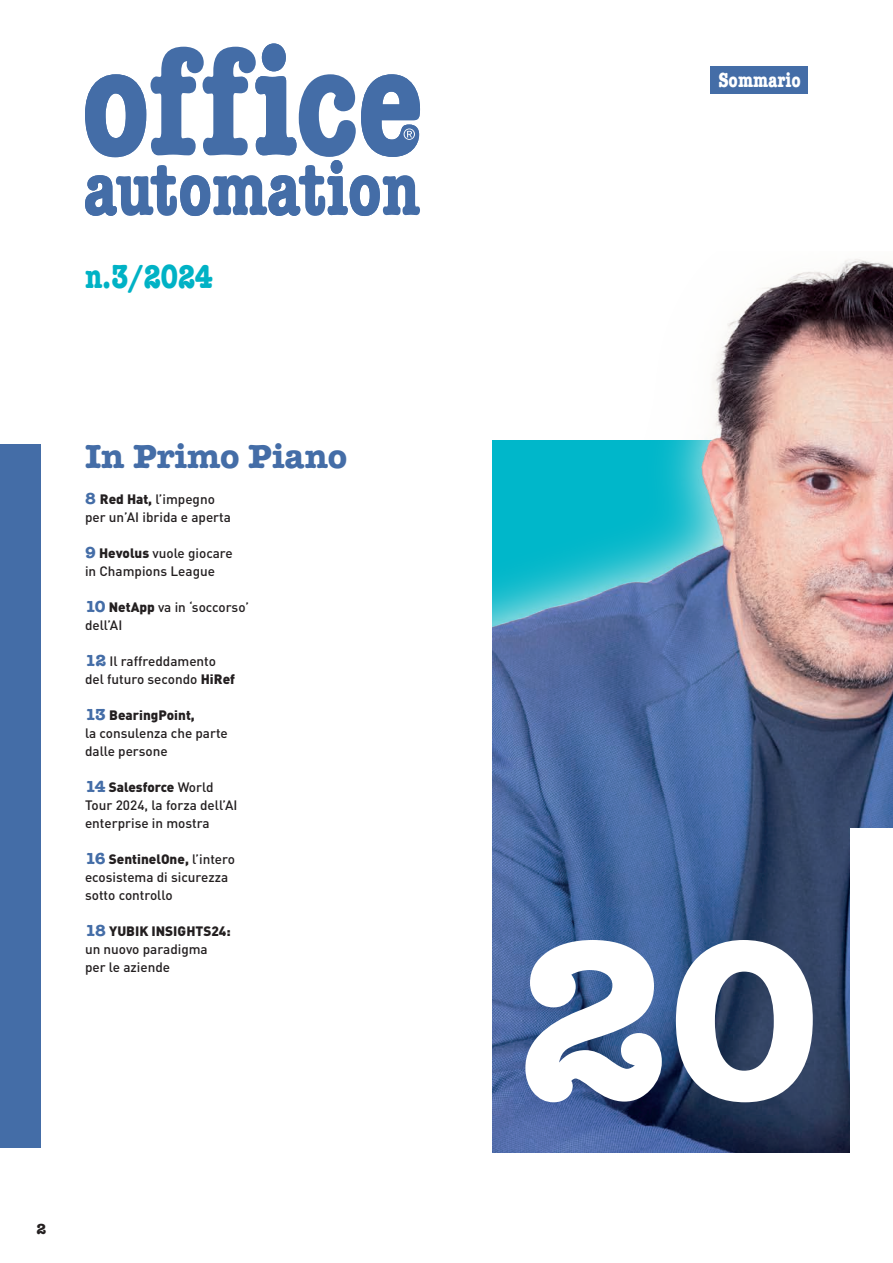
<style>
.page{position:relative;width:893px;height:1263px;background:#fff}
.page>*{position:absolute;margin:0;border:0;box-sizing:border-box;transform-origin:0 0}
.t1{font:700 230.85px "American Typewriter";color:#fff}
.t2{font:700 34.35px "American Typewriter";color:#446da7}
.t3{font:700 condensed 34.35px "American Typewriter";color:#00b2c5}
.t4{font:700 condensed 21px "American Typewriter";color:#fff}
.t5{font:700 15px "American Typewriter";color:#231f20}
.t6{font:500 13.5px/18px "DIN";color:#231f20}
.s1{font-family:"American Typewriter";font-weight:700;font-size:16.5px;color:#446da7}
.s2{font-weight:900}
</style>
<div class="page">
<div style="left:711px;top:66px;width:97px;height:28px;background:#446da7"></div>
<img style="left:493px;top:259px;width:400px;height:893px">
<div style="left:0;top:444px;width:41px;height:704px;background:#446da7"></div>
<div style="left:850px;top:828px;width:43px;height:341px;background:#fff"></div>
<svg style="left:85px;top:43px;width:335px;height:173px"></svg>
<h2 class="t3" style="left:85px;top:249px;width:129px">n.3/2024</h2>
<h2 class="t2" style="left:85px;top:427px;width:264px">In Primo Piano</h2>
<p class="t6" style="left:85px;top:490px;width:147px"><span class="s1">8</span> <span class="s2">Red Hat,</span> l’impegno per un’AI ibrida e aperta</p>
<p class="t6" style="left:85px;top:544px;width:149px"><span class="s1">9</span> <span class="s2">Hevolus</span> vuole giocare in Champions League</p>
<p class="t6" style="left:85px;top:598px;width:166px"><span class="s1">10</span> <span class="s2">NetApp</span> va in ‘soccorso’ dell’AI</p>
<p class="t6" style="left:85px;top:652px;width:151px"><span class="s1">12</span> Il raffreddamento del futuro secondo <span class="s2">HiRef</span></p>
<p class="t6" style="left:85px;top:706px;width:144px"><span class="s1">13</span> <span class="s2">BearingPoint,<br></span>la consulenza che parte dalle persone</p>
<p class="t6" style="left:85px;top:778px;width:154px"><span class="s1">14</span> <span class="s2">Salesforce</span> World<br>Tour 2024, la forza dell’AI enterprise in mostra</p>
<p class="t6" style="left:85px;top:850px;width:151px"><span class="s1">16</span> <span class="s2">SentinelOne,</span> l’intero ecosistema di sicurezza sotto controllo</p>
<p class="t6" style="left:85px;top:922px;width:147px"><span class="s1">18</span> <span class="s2">YUBIK INSIGHTS24: </span>un nuovo paradigma per le aziende</p>
<p class="t5" style="left:37px;top:1216px;width:11px">2</p>
<h3 class="t4" style="left:718px;top:63px;width:84px">Sommario</h3>
<h1 class="t1" style="left:518px;top:821px;width:304px">20</h1>
</div>
